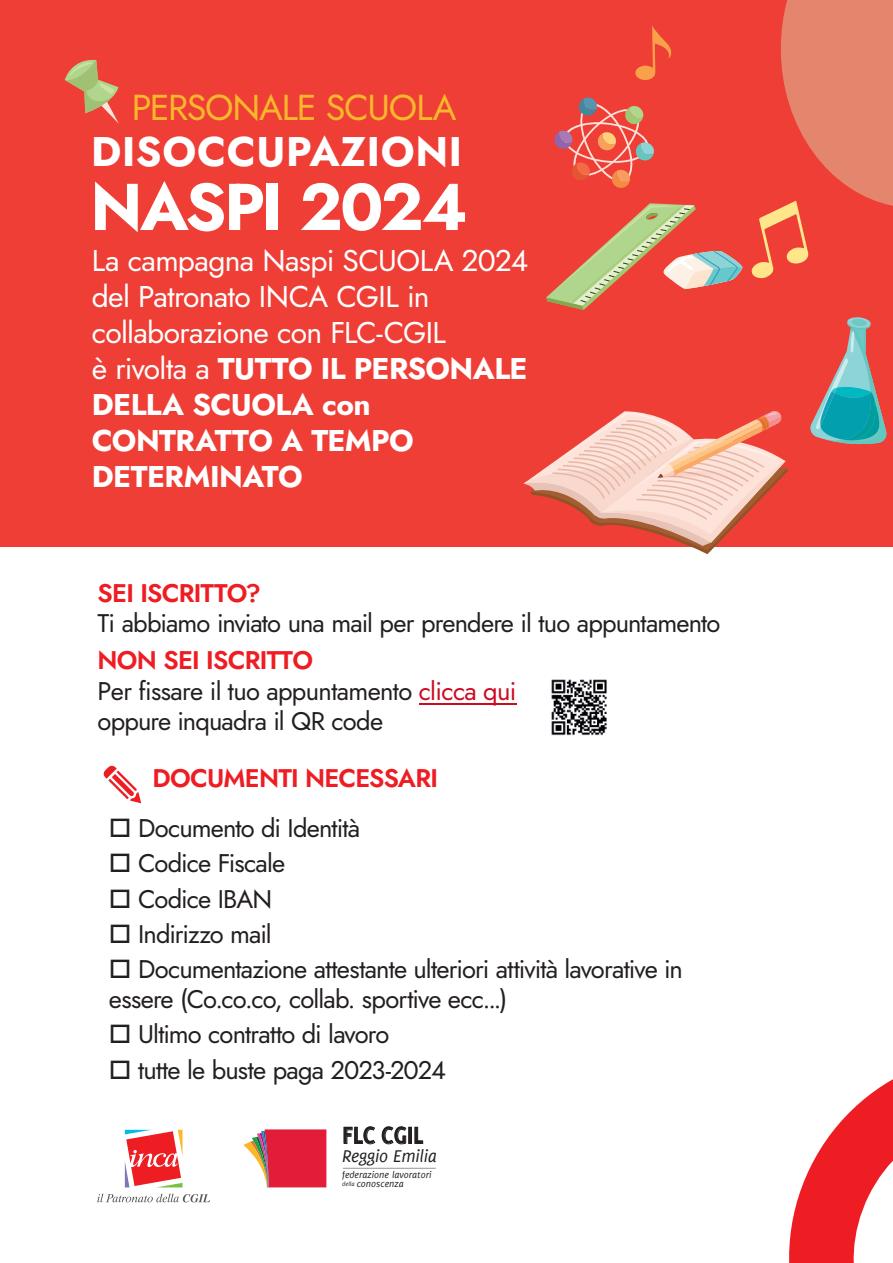
<style>
.page{position:relative;width:893px;height:1263px;background:#fff}
.page>*{position:absolute;margin:0;border:0;box-sizing:border-box;transform-origin:0 0}
.t1{font:700 66px "Jost";letter-spacing:-.04em;color:#fff}
.t2{font:700 41.4px "Jost";letter-spacing:.015em;color:#fff}
.t3{font:36px "Jost";letter-spacing:-.035em;color:#f9b72b}
.t4{font:30px/36px "Jost";letter-spacing:-.02em;color:#fff}
.t5{font:700 25.65px "Delicious";color:#231f20}
.t6{font:25.5px/30.6px "Jost";letter-spacing:-.035em;color:#231f20}
.t7{font:600 25.5px "Jost";letter-spacing:-.03em;color:#ee1d23}
.t8{font:italic 18.6px "Delicious";letter-spacing:-.015em;color:#231f20}
.t9{font:italic 10.2px/8.4px "Delicious";color:#231f20}
.s1{font-weight:700}
.s2{font-weight:600;color:#ee1d23}
.s3{color:#cc0a20}
.s4{font-size:6.45px}
</style>
<div class="page">
<div style="left:0;top:0;width:893px;height:546px;background:#ee3e35"></div>
<svg style="left:810px;top:317px;width:77px;height:128px"></svg>
<svg style="left:554px;top:97px;width:100px;height:91px"></svg>
<svg style="left:546px;top:203px;width:196px;height:107px"></svg>
<svg style="left:65px;top:59px;width:54px;height:65px"></svg>
<svg style="left:635px;top:26px;width:36px;height:54px"></svg>
<svg style="left:103px;top:765px;width:38px;height:38px"></svg>
<svg style="left:524px;top:411px;width:264px;height:143px"></svg>
<svg style="left:243px;top:1129px;width:84px;height:59px"></svg>
<svg style="left:343px;top:1126px;width:64px;height:19px"></svg>
<div style="left:408px;top:1127px;width:4px;height:17px;border:1px solid #231f20"></div>
<svg style="left:414px;top:1126px;width:10px;height:18px"></svg>
<hr style="left:343px;top:1168px;width:93px;height:1px;background:#939598">
<svg style="left:97px;top:1194px;width:113px;height:8px"></svg>
<svg style="left:125px;top:1130px;width:57px;height:57px"></svg>
<img style="left:551px;top:679px;width:56px;height:56px">
<hr style="left:419px;top:703px;width:98px;height:2px;background:#cc0a20">
<svg style="left:751px;top:0;width:142px;height:279px"></svg>
<svg style="left:789px;top:1079px;width:104px;height:184px"></svg>
<h3 class="t3" style="left:132px;top:83px;width:326px">PERSONALE SCUOLA</h3>
<h2 class="t2" style="left:91px;top:123px;width:373px">DISOCCUPAZIONI</h2>
<h1 class="t1" style="left:90px;top:162px;width:379px">NASPI 2024</h1>
<p class="t4" style="left:92px;top:243px;width:438px">La campagna Naspi SCUOLA 2024 del Patronato INCA CGIL in collaborazione con FLC-CGIL<br>è rivolta a <span class="s1">TUTTO IL PERSONALE<br>DELLA SCUOLA con<br>CONTRATTO A TEMPO<br>DETERMINATO</span></p>
<p class="t7" style="left:98px;top:575px;width:165px">SEI ISCRITTO?</p>
<p class="t6" style="left:98px;top:608px;width:624px">Ti abbiamo inviato una mail per prendere il tuo appuntamento</p>
<p class="t6" style="left:98px;top:645px;width:420px"><span class="s2">NON SEI ISCRITTO<br></span>Per fissare il tuo appuntamento <span class="s3">clicca qui </span>oppure inquadra il QR code</p>
<p class="t7" style="left:152px;top:761px;width:287px">DOCUMENTI NECESSARI</p>
<p class="t6" style="left:109px;top:813px;width:253px">□ Documento di Identità</p>
<p class="t6" style="left:109px;top:848px;width:178px">□ Codice Fiscale</p>
<p class="t6" style="left:109px;top:883px;width:165px">□ Codice IBAN</p>
<p class="t6" style="left:109px;top:919px;width:164px">□ Indirizzo mail</p>
<p class="t6" style="left:109px;top:954px;width:575px">□ Documentazione attestante ulteriori attività lavorative in essere (Co.co.co, collab. sportive ecc...)</p>
<p class="t6" style="left:109px;top:1019px;width:282px">□ Ultimo contratto di lavoro</p>
<p class="t6" style="left:109px;top:1054px;width:338px">□ tutte le buste paga 2023-2024</p>
<p class="t5" style="left:342px;top:1120px;width:82px">FLC CGIL</p>
<p class="t8" style="left:342px;top:1145px;width:96px">Reggio Emilia</p>
<p class="t9" style="left:342px;top:1171px;width:91px">federazione lavoratori <span class="s4">della</span> conoscenza</p>
</div>
